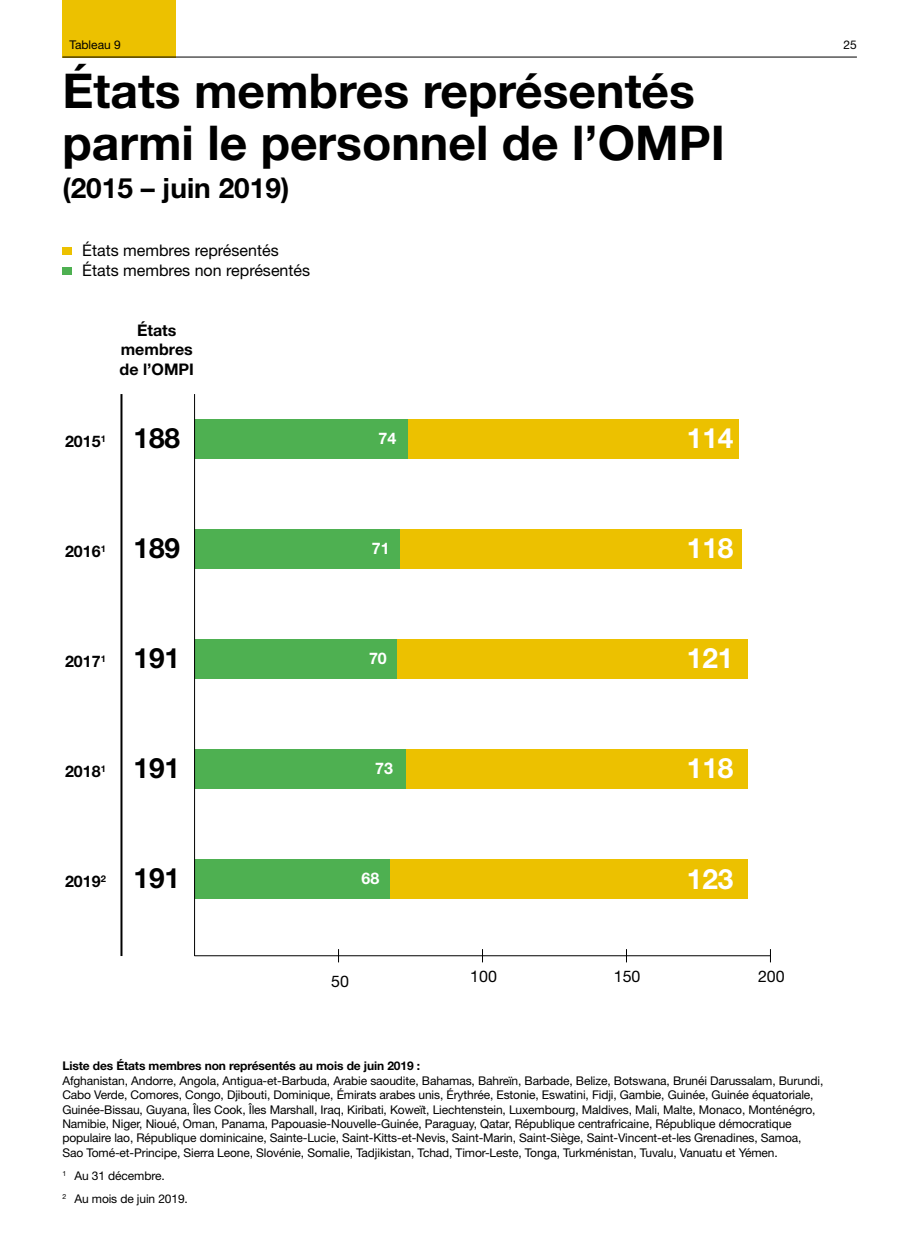
<style>
.page{position:relative;width:908px;height:1248px;background:#fff}
.page>*{position:absolute;margin:0;border:0;box-sizing:border-box;transform-origin:0 0}
.t1{font:700 48px/52px "Helvetica Neue LT Std";color:#000}
.t2{font:700 28px "Helvetica Neue LT Std";color:#000}
.t3{font:700 28px "Helvetica Neue LT Std";color:#fff}
.t4{font:16px/20px "Helvetica Neue LT Std";color:#000}
.t5{font:700 16px/19.2px "Helvetica Neue LT Std";color:#000;text-align:center}
.t6{font:700 16px "Helvetica Neue LT Std";color:#fff}
.t7{font:12px/14.4px "Helvetica Neue LT Std";letter-spacing:-.01em;color:#000}
.t8{font:700 12px "Helvetica Neue LT Std";letter-spacing:-.01em;color:#000}
</style>
<div class="page">
<div style="left:62px;top:0;width:114px;height:58px;background:#ecc100"></div>
<hr style="left:62px;top:57px;width:794px;height:1px;background:#000">
<div style="left:62px;top:267px;width:10px;height:7px;background:#4eb051"></div>
<div style="left:62px;top:247px;width:10px;height:7px;background:#ecc100"></div>
<hr style="left:194px;top:955px;width:576px;height:1px;background:#000">
<svg style="left:626px;top:949px;width:1px;height:13px"></svg>
<svg style="left:482px;top:949px;width:1px;height:13px"></svg>
<svg style="left:338px;top:949px;width:1px;height:13px"></svg>
<hr style="left:120px;top:394px;width:2px;height:561px;background:#000">
<div style="left:194px;top:419px;width:214px;height:40px;background:#4eb051"></div>
<div style="left:408px;top:419px;width:330px;height:40px;background:#ecc100"></div>
<div style="left:194px;top:529px;width:206px;height:40px;background:#4eb051"></div>
<div style="left:400px;top:529px;width:341px;height:40px;background:#ecc100"></div>
<div style="left:194px;top:639px;width:203px;height:40px;background:#4eb051"></div>
<div style="left:397px;top:639px;width:350px;height:40px;background:#ecc100"></div>
<div style="left:194px;top:749px;width:211px;height:40px;background:#4eb051"></div>
<div style="left:405px;top:749px;width:342px;height:40px;background:#ecc100"></div>
<div style="left:389px;top:859px;width:358px;height:40px;background:#ecc100"></div>
<div style="left:194px;top:859px;width:195px;height:40px;background:#4eb051"></div>
<hr style="left:194px;top:394px;width:1px;height:561px;background:#000">
<p class="t7" style="left:69px;top:37px;width:53px">Tableau 9</p>
<h1 class="t1" style="left:62px;top:64px;width:663px">États membres représentés parmi le personnel de l’OMPI</h1>
<h2 class="t2" style="left:62px;top:171px;width:228px">(2015 – juin 2019)</h2>
<h3 class="t4" style="left:82px;top:240px;width:229px">États membres représentés<br>États membres non représentés</h3>
<h3 class="t5" style="left:119px;top:320px;width:76px">États membres de l’OMPI</h3>
<h3 class="t5" style="left:65px;top:431px;width:42px">2015<sup>1</sup></h3>
<h2 class="t2" style="left:133px;top:420px;width:48px">188</h2>
<h3 class="t6" style="left:378px;top:428px;width:19px">74</h3>
<h2 class="t3" style="left:686px;top:420px;width:48px">114</h2>
<h3 class="t5" style="left:65px;top:541px;width:42px">2016<sup>1</sup></h3>
<h2 class="t2" style="left:133px;top:530px;width:48px">189</h2>
<h3 class="t6" style="left:372px;top:538px;width:19px">71</h3>
<h2 class="t3" style="left:686px;top:530px;width:48px">118</h2>
<h3 class="t5" style="left:65px;top:651px;width:42px">2017<sup>1</sup></h3>
<h2 class="t2" style="left:133px;top:640px;width:48px">191</h2>
<h3 class="t6" style="left:369px;top:648px;width:19px">70</h3>
<h2 class="t3" style="left:686px;top:640px;width:48px">121</h2>
<p class="t7" style="left:843px;top:37px;width:15px">25</p>
<h3 class="t5" style="left:65px;top:761px;width:42px">2018<sup>1</sup></h3>
<h2 class="t2" style="left:133px;top:750px;width:48px">191</h2>
<h3 class="t6" style="left:375px;top:758px;width:19px">73</h3>
<h2 class="t3" style="left:686px;top:750px;width:48px">118</h2>
<h3 class="t5" style="left:65px;top:871px;width:42px">2019<sup>2</sup></h3>
<h2 class="t2" style="left:133px;top:860px;width:48px">191</h2>
<h3 class="t6" style="left:361px;top:867px;width:19px">68</h3>
<h2 class="t3" style="left:686px;top:861px;width:48px">123</h2>
<h3 class="t4" style="left:331px;top:970px;width:19px">50</h3>
<h3 class="t4" style="left:470px;top:966px;width:28px">100</h3>
<h3 class="t4" style="left:613px;top:966px;width:28px">150</h3>
<h3 class="t4" style="left:757px;top:966px;width:28px">200</h3>
<p class="t8" style="left:62px;top:1058px;width:359px">Liste des États membres non représentés au mois de juin 2019 :</p>
<p class="t7" style="left:62px;top:1072px;width:762px">Afghanistan, Andorre, Angola, Antigua-et-Barbuda, Arabie saoudite, Bahamas, Bahreïn, Barbade, Belize, Botswana, Brunéi Darussalam, Burundi, Cabo Verde, Comores, Congo, Djibouti, Dominique, Émirats arabes unis, Érythrée, Estonie, Eswatini, Fidji, Gambie, Guinée, Guinée équatoriale, Guinée-Bissau, Guyana, Îles Cook, Îles Marshall, Iraq, Kiribati, Koweït, Liechtenstein, Luxembourg, Maldives, Mali, Malte, Monaco, Monténégro, Namibie, Niger, Nioué, Oman, Panama, Papouasie-Nouvelle-Guinée, Paraguay, Qatar, République centrafricaine, République démocratique populaire lao, République dominicaine, Sainte-Lucie, Saint-Kitts-et-Nevis, Saint-Marin, Saint-Siège, Saint-Vincent-et-les Grenadines, Samoa, Sao Tomé-et-Principe, Sierra Leone, Slovénie, Somalie, Tadjikistan, Tchad, Timor-Leste, Tonga, Turkménistan, Tuvalu, Vanuatu et Yémen.</p>
<p class="t7" style="left:62px;top:1163px;width:127px;line-height:23px"><sup>1</sup> Au 31 décembre.<br><sup>2</sup> Au mois de juin 2019.</p>
</div>
